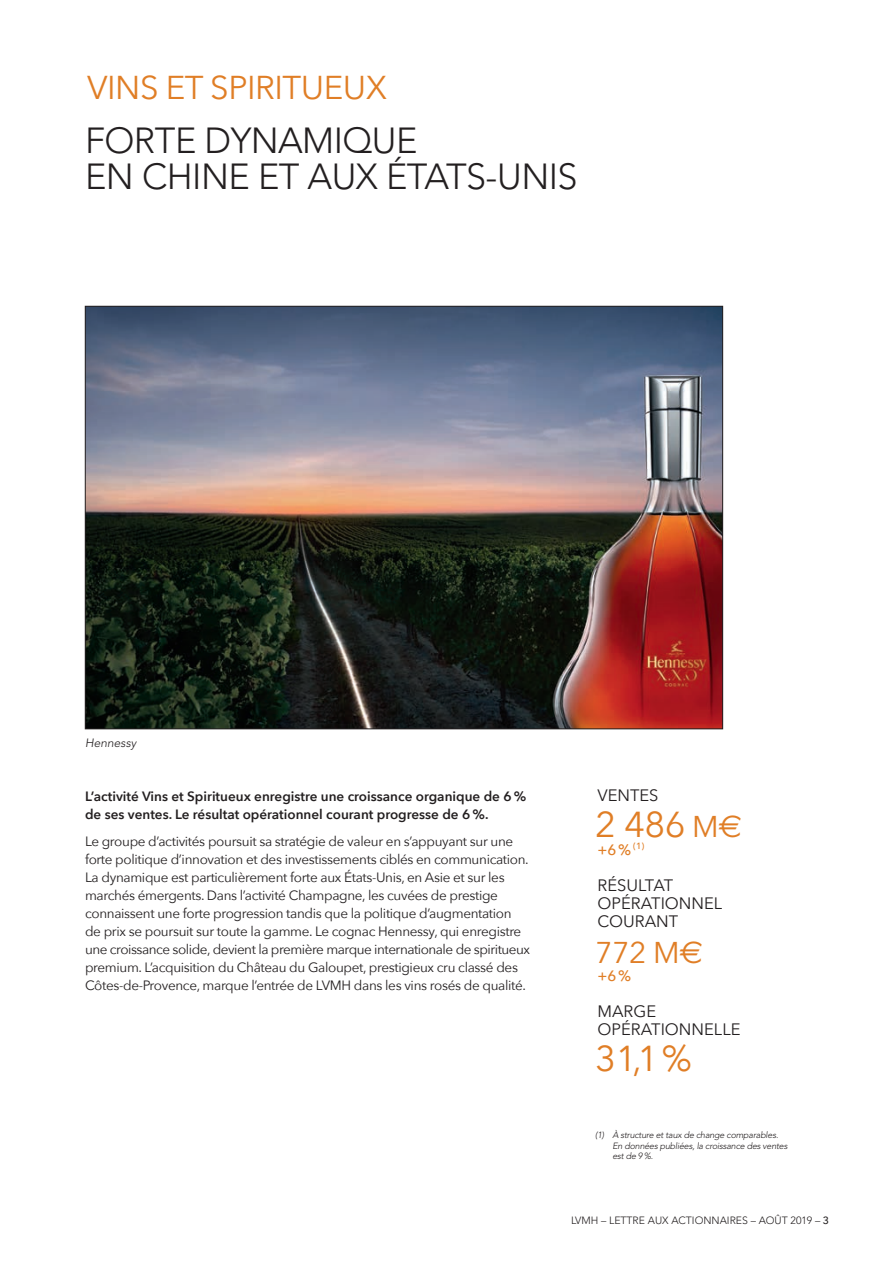
<style>
.page{position:relative;width:893px;height:1263px;background:#fff}
.page>*{position:absolute;margin:0;border:0;box-sizing:border-box;transform-origin:0 0}
.t1{font:300 36px/36px "Avenir";letter-spacing:-.015em;color:#231f20}
.custom{font:36px "Avenir Next";color:#e07e26}
.t2{font:33px "Avenir Next";letter-spacing:-.015em;color:#e07e26}
.custom-2{font:30px "Avenir Next";color:#e07e26}
.custom-3{font:16.5px/18px "Avenir Next";color:#231f20}
.custom-4{font:500 15px "Avenir Next";color:#e07e26}
.custom-5{font:13.5px/18px "Avenir Next";letter-spacing:-.025em;color:#231f20}
.t3{font:600 13.5px/18px "Avenir Next";color:#231f20}
.t4{font:300 12px "Avenir";color:#231f20}
.t5{font:300 10.5px "Avenir";color:#231f20}
.custom-6{font:300 9px/10.5px "Avenir";color:#231f20}
.sup{font:500 9px "Avenir Next";color:#e07e26}
.s1{font-size:30px}
.s2{font-family:"Euro Sans";font-size:31.5px}
.s3{font-family:"Avenir Next";font-weight:500}
</style>
<div class="page">
<img style="left:87px;top:308px;width:634px;height:419px">
<h2 class="t2" style="left:87px;top:60px;width:301px">VINS ET SPIRITUEUX</h2>
<h3 class="t1" style="left:85px;top:123px;width:494px">FORTE DYNAMIQUE<br>EN CHINE ET AUX ÉTATS- UNIS</h3>
<p class="t4" style="left:85px;top:736px;width:55px">Hennessy</p>
<p class="t3" style="left:85px;top:787px;width:443px">L’activité Vins et Spiritueux enregistre une croissance organique de 6 % de ses ventes. Le résultat opérationnel courant progresse de 6 %.</p>
<p class="custom-5" style="left:85px;top:832px;width:447px">Le groupe d’activités poursuit sa stratégie de valeur en s’appuyant sur une forte politique d’innovation et des investissements ciblés en communication.<br>La dynamique est particulièrement forte aux États- Unis, en Asie et sur les marchés émergents. Dans l’activité Champagne, les cuvées de prestige connaissent une forte progression tandis que la politique d’augmentation de prix se poursuit sur toute la gamme. Le cognac Hennessy, qui enregistre une croissance solide, devient la première marque internationale de spiritueux premium. L’acquisition du Château du Galoupet, prestigieux cru classé des Côtes- de- Provence, marque l’entrée de LVMH dans les vins rosés de qualité.</p>
<p class="custom-3" style="left:597px;top:786px;width:63px">VENTES</p>
<p class="custom" style="left:595px;top:794px;width:148px">2 486 <span class="s1">M</span><span class="s2">€</span></p>
<p class="custom-4" style="left:597px;top:837px;width:35px">+ 6 %</p>
<p class="sup" style="left:633px;top:838px;width:13px">(1)</p>
<p class="custom-3" style="left:597px;top:876px;width:126px">RÉSULTAT<br>OPÉRATIONNEL<br>COURANT</p>
<p class="custom-2" style="left:595px;top:927px;width:109px">772 M<span class="s2">€</span></p>
<p class="custom-4" style="left:597px;top:963px;width:35px">+6 %</p>
<p class="custom-3" style="left:597px;top:1002px;width:145px">MARGE<br>OPÉRATIONNELLE</p>
<p class="custom" style="left:595px;top:1028px;width:98px">31,1 %</p>
<p class="custom-6" style="left:595px;top:1130px;width:12px">(1)</p>
<p class="custom-6" style="left:612px;top:1130px;width:178px">À structure ettaux de change comparables.<br>En données publiées,la croissance des ventes estde 9 %.</p>
<p class="t5" style="left:571px;top:1214px;width:260px">LVMH – LETTRE AUX ACTIONNAIRES – AOÛT 2019 – <span class="s3">3</span></p>
</div>
